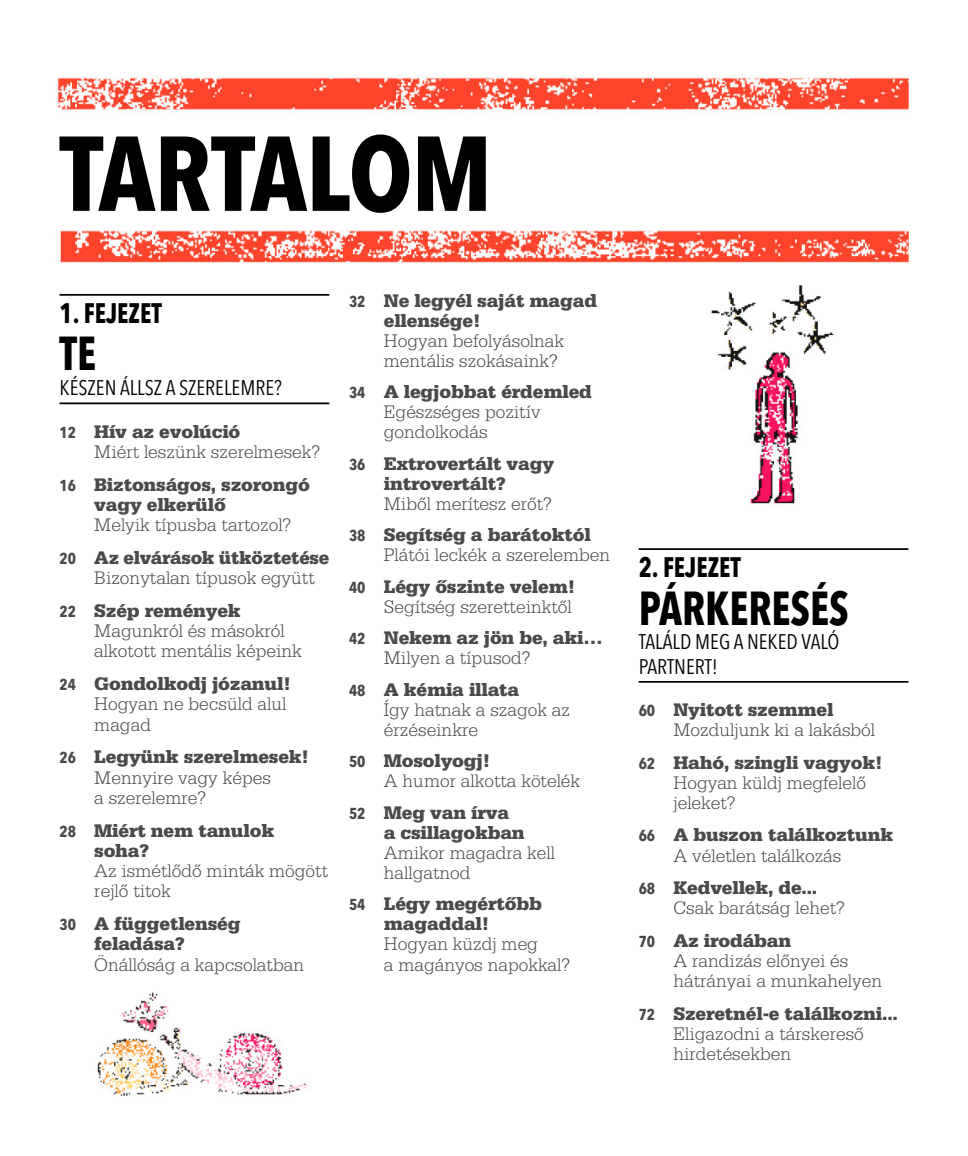
<style>
.page{position:relative;width:968px;height:1156px;background:#fff}
.page>*{position:absolute;margin:0;border:0;box-sizing:border-box;transform-origin:0 0}
.t1{font:700 condensed 105px "Avenir Next LT Pro";letter-spacing:-.015em;color:#000}
.t2{font:700 condensed 47.25px "Avenir Next LT Pro";color:#000;scale:.9 1}
.t3{font:700 condensed 28px "Avenir Next LT Pro";color:#000;scale:.9 1}
.t4{font:condensed 21px/24.5px "Avenir Next LT Pro";color:#000}
.t5{font:300 19.25px/20.1px "Serifa Std";color:#4a4a49}
.t6{font:900 19.25px/20.1px "Serifa Std";letter-spacing:-.01em;color:#4a4a49}
.s1{font-family:"Avenir Next LT Pro";font-weight:700;font-stretch:condensed;font-size:15.75px}
.s2{font-weight:900}
.s3{font-weight:300}
</style>
<div class="page">
<img style="left:56px;top:75px;width:854px;height:1022px">
<hr style="left:638px;top:548px;width:270px;height:2px;background:#000">
<hr style="left:638px;top:681px;width:270px;height:2px;background:#000">
<hr style="left:60px;top:294px;width:269px;height:2px;background:#000">
<hr style="left:60px;top:402px;width:269px;height:2px;background:#000">
<h1 class="t1" style="left:60px;top:110px;width:434px">TARTALOM</h1>
<h3 class="t3" style="left:60px;top:296px;width:115px">1. FEJEZET</h3>
<h2 class="t2" style="left:60px;top:325px;width:42px">TE</h2>
<p class="t4" style="left:60px;top:375px;width:224px">KÉSZEN ÁLLSZ A SZERELEMRE?</p>
<p class="t5" style="left:94px;top:421px;width:227px;text-indent:-35px"><span class="s1">12</span> <span class="s2">Hív az evolúció<br></span>Miért leszünk szerelmesek?</p>
<p class="t6" style="left:94px;top:474px;width:217px;text-indent:-35px"><span class="s1">16</span> Biztonságos, szorongó vagy elkerülő</p>
<p class="t5" style="left:60px;top:509px;width:271px;line-height:32.7px;text-align:center">Melyik típusba tartozol?<br><span class="s1">20</span> <span class="s2">Az elvárások ütköztetése</span></p>
<p class="t5" style="left:60px;top:562px;width:257px;line-height:32.7px;text-indent:35px">Bizonytalan típusok együtt<br><span class="s1">22</span> <span class="s2">Szép remények</span></p>
<p class="t5" style="left:94px;top:621px;width:209px">Magunkról és másokról alkotott mentális képeink</p>
<p class="t5" style="left:94px;top:674px;width:198px;text-indent:-35px"><span class="s1">24</span> <span class="s2">Gondolkodj józanul!<br></span>Hogyan ne becsüld alul magad</p>
<p class="t5" style="left:94px;top:747px;width:216px;text-indent:-35px"><span class="s1">26</span> <span class="s2">Legyünk szerelmesek!<br></span>Mennyire vagy képes<br>a szerelemre?</p>
<p class="t6" style="left:94px;top:820px;width:181px;text-indent:-35px"><span class="s1">28</span> Miért nem tanulok soha?</p>
<p class="t5" style="left:94px;top:861px;width:235px">Az ismétlődő minták mögött rejlő titok</p>
<p class="t6" style="left:94px;top:913px;width:148px;text-indent:-35px"><span class="s1">30</span> A függetlenség feladása?</p>
<p class="t5" style="left:94px;top:954px;width:211px">Önállóság a kapcsolatban</p>
<p class="t6" style="left:384px;top:290px;width:215px;text-indent:-35px"><span class="s1">32</span> Ne legyél saját magad ellensége!</p>
<p class="t5" style="left:384px;top:331px;width:182px">Hogyan befolyásolnak mentális szokásaink?</p>
<p class="t5" style="left:384px;top:382px;width:210px;text-indent:-35px"><span class="s1">34</span> <span class="s2">A legjobbat érdemled<br></span>Egészséges pozitív gondolkodás</p>
<p class="t6" style="left:384px;top:453px;width:172px;text-indent:-35px"><span class="s1">36</span> Extrovertált vagy introvertált?</p>
<p class="t6" style="left:349px;top:488px;width:243px;line-height:31.3px;text-align:center"><span class="s3">Miből merítesz erőt?<br></span><span class="s1">38</span> Segítség a barátoktól</p>
<p class="t5" style="left:349px;top:540px;width:262px;line-height:31.3px;text-indent:35px">Plátói leckék a szerelemben<br><span class="s1">40</span> <span class="s2">Légy őszinte velem!</span></p>
<p class="t5" style="left:349px;top:591px;width:255px;line-height:31.3px;text-align:center">Segítség szeretteinktől<br><span class="s1">42</span> <span class="s2">Nekem az jön be, aki…</span></p>
<p class="t5" style="left:349px;top:642px;width:183px;line-height:31.3px;text-indent:35px">Milyen a típusod?<br><span class="s1">48</span> <span class="s2">A kémia illata</span></p>
<p class="t5" style="left:384px;top:699px;width:188px">Így hatnak a szagok az érzéseinkre</p>
<p class="t5" style="left:384px;top:751px;width:198px;text-indent:-35px"><span class="s1">50</span> <span class="s2">Mosolyogj!<br></span>A humor alkotta kötelék</p>
<p class="t6" style="left:384px;top:802px;width:142px;text-indent:-35px"><span class="s1">52</span> Meg van írva a csillagokban</p>
<p class="t5" style="left:384px;top:842px;width:173px">Amikor magadra kell hallgatnod</p>
<p class="t6" style="left:384px;top:894px;width:159px;text-indent:-35px"><span class="s1">54</span> Légy megértőbb magaddal!</p>
<p class="t5" style="left:384px;top:934px;width:188px">Hogyan küzdj meg<br>a magányos napokkal?</p>
<h3 class="t3" style="left:638px;top:550px;width:115px">2. FEJEZET</h3>
<h2 class="t2" style="left:638px;top:579px;width:235px">PÁRKERESÉS</h2>
<p class="t4" style="left:638px;top:629px;width:202px">TALÁLD MEG A NEKED VALÓ<br>PARTNERT!</p>
<p class="t5" style="left:673px;top:700px;width:203px;text-indent:-35px"><span class="s1">60</span> <span class="s2">Nyitott szemmel<br></span>Mozduljunk ki a lakásból</p>
<p class="t5" style="left:673px;top:752px;width:210px;text-indent:-35px"><span class="s1">62</span> <span class="s2">Hahó, szingli vagyok!<br></span>Hogyan küldj megfelelő jeleket?</p>
<p class="t6" style="left:673px;top:825px;width:221px;text-indent:-35px"><span class="s1">66</span> A buszon találkoztunk<br><span class="s3">A véletlen találkozás</span></p>
<p class="t5" style="left:673px;top:878px;width:173px;text-indent:-35px"><span class="s1">68</span> <span class="s2">Kedvellek, de...<br></span>Csak barátság lehet?</p>
<p class="t5" style="left:673px;top:930px;width:210px;text-indent:-35px"><span class="s1">70</span> <span class="s2">Az irodában<br></span>A randizás előnyei és hátrányai a munkahelyen</p>
<p class="t5" style="left:673px;top:1003px;width:226px;text-indent:-35px"><span class="s1">72</span> <span class="s2">Szeretnél-e találkozni...<br></span>Eligazodni a társkereső hirdetésekben</p>
</div>
